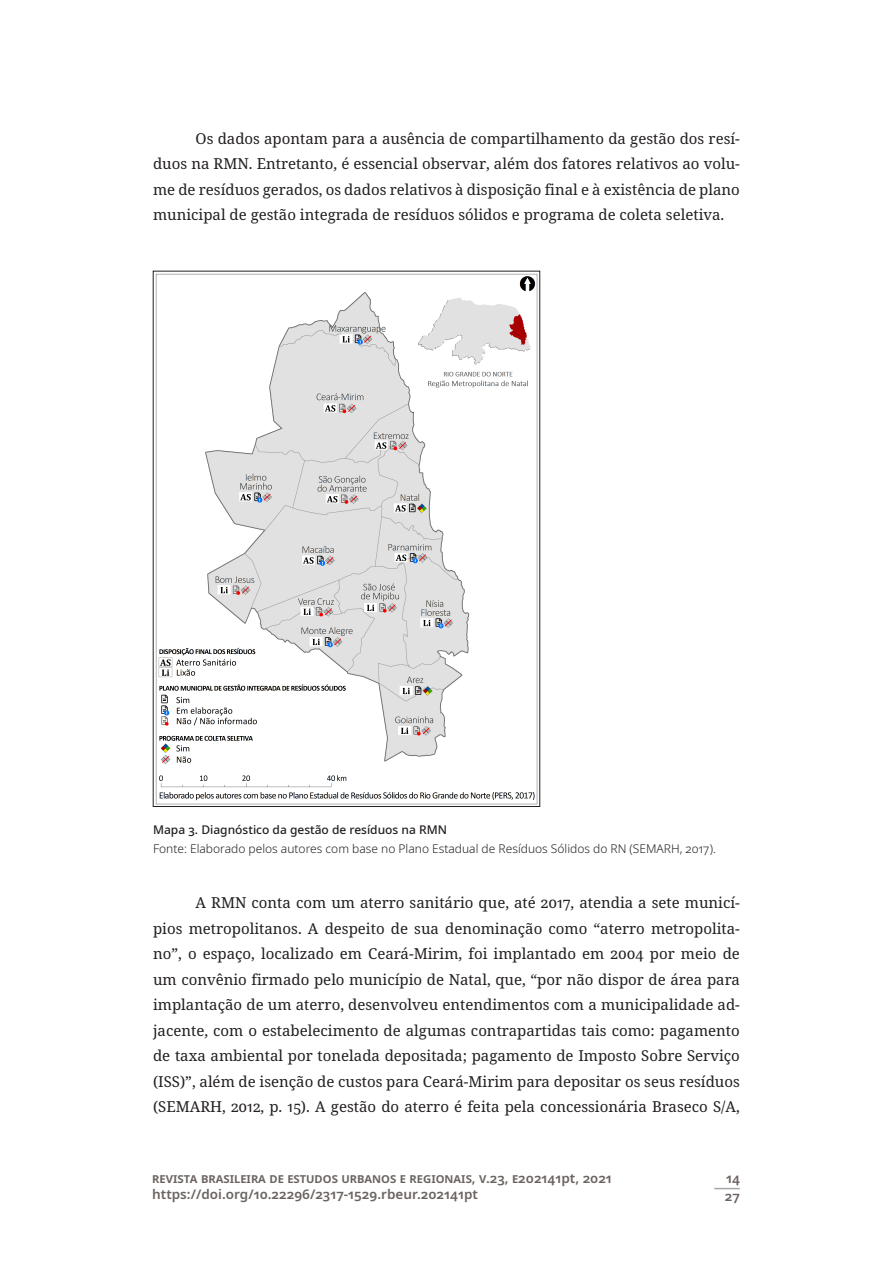
<style>
.page{position:relative;width:893px;height:1263px;background:#fff}
.page>*{position:absolute;margin:0;border:0;box-sizing:border-box;transform-origin:0 0}
.texto_nor_dep{font:15px/25.5px "Noto Serif";color:#231f20;text-align:justify}
.texto_nor_ant_dep{font:15px/25.5px "Noto Serif";color:#231f20;text-align:justify}
.t1{font:600 13.5px/16.5px "Noto Sans";color:#6b6360}
.legenda_esq2{font:300 12px "Noto Sans";color:#231f20}
.titulo_tab_fig{font:500 12px "Noto Sans";color:#231f20}
</style>
<div class="page">
<svg style="left:714px;top:1188px;width:26px;height:1px"></svg>
<img style="left:155px;top:273px;width:383px;height:532px">
<p class="texto_nor_ant_dep" style="left:153px;top:126px;width:588px;text-indent:43px">Os dados apontam para a ausência de compartilhamento da gestão dos resí&shy;duos na RMN. Entretanto, é essencial observar, além dos fatores relativos ao volu&shy;me de resíduos gerados, os dados relativos à disposição final e à existência de plano municipal de gestão integrada de resíduos sólidos e programa de coleta seletiva.</p>
<p class="titulo_tab_fig" style="left:153px;top:821px;width:295px">Mapa 3. Diagnóstico da gestão de resíduos na RMN</p>
<p class="legenda_esq2" style="left:153px;top:840px;width:564px">Fonte: Elaborado pelos autores com base no Plano Estadual de Resíduos Sólidos do RN (SEMARH, 2017).</p>
<p class="texto_nor_dep" style="left:153px;top:890px;width:588px;text-indent:43px">A RMN conta com um aterro sanitário que, até 2017, atendia a sete municí&shy;pios metropolitanos. A despeito de sua denominação como “aterro metropolita&shy;no”, o espaço, localizado em Ceará-Mirim, foi implantado em 2004 por meio de um convênio firmado pelo município de Natal, que, “por não dispor de área para implantação de um aterro, desenvolveu entendimentos com a municipalidade ad&shy;jacente, com o estabelecimento de algumas contrapartidas tais como: pagamento de taxa ambiental por tonelada depositada; pagamento de Imposto Sobre Serviço (ISS)”, além de isenção de custos para Ceará-Mirim para depositar os seus resíduos (SEMARH, 2012, p. 15). A gestão do aterro é feita pela concessionária Braseco S/A,</p>
<p class="t1" style="left:152px;top:1170px;width:461px">REVISTA BRASILEIRA DE ESTUDOS URBANOS E REGIONAIS, V.23, E202141PT, 2021<br>HTTPS://DOI.ORG/10.22296/2317-1529.RBEUR.202141PT</p>
<p class="t1" style="left:725px;top:1169px;width:17px;line-height:18.6px">14<br>27</p>
</div>
